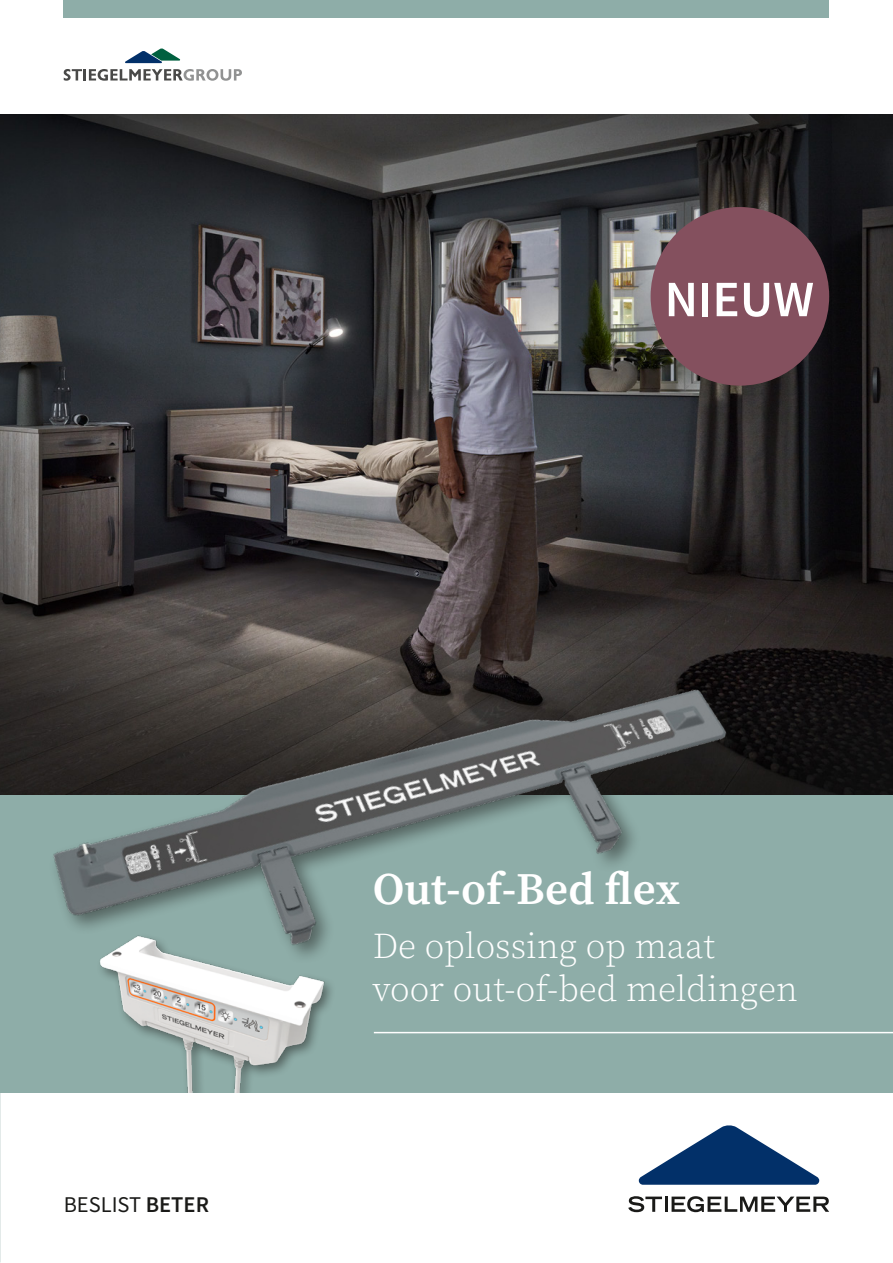
<style>
.page{position:relative;width:893px;height:1263px;background:#fff}
.page>*{position:absolute;margin:0;border:0;box-sizing:border-box;transform-origin:0 0}
.t1{font:600 51px "Source Sans Pro";color:#fff}
.t2{font:600 45px "Source Serif Pro";color:#fff}
.t3{font:300 36px/43.2px "Source Serif Pro";color:#fff}
.t4{font:22.5px "Source Sans Pro";color:#1a1a18}
.s1{font-weight:600}
</style>
<div class="page">
<img style="left:0;top:115px;width:893px;height:680px">
<svg style="left:639px;top:1133px;width:180px;height:52px"></svg>
<svg style="left:628px;top:1196px;width:34px;height:16px"></svg>
<hr style="left:665px;top:1196px;width:3px;height:16px;background:#1a1a18">
<svg style="left:672px;top:1196px;width:157px;height:16px"></svg>
<div style="left:64px;top:0;width:765px;height:17px;background:#8eada8"></div>
<div style="left:0;top:795px;width:893px;height:298px;background:#8eada8"></div>
<svg style="left:64px;top:69px;width:178px;height:12px"></svg>
<svg style="left:125px;top:48px;width:55px;height:15px"></svg>
<img style="left:0;top:483px;width:824px;height:650px">
<img style="left:86px;top:918px;width:262px;height:175px">
<hr style="left:374px;top:1032px;width:519px;height:1px;background:#fff">
<div style="left:651px;top:207px;width:178px;height:179px;background:#84505e;border-radius:50%"></div>
<h1 class="t1" style="left:665px;top:266px;width:151px">NIEUW</h1>
<p class="t4" style="left:64px;top:1190px;width:147px">BESLIST <span class="s1">BETER</span></p>
<p class="t2" style="left:373px;top:858px;width:309px">Out-of-Bed flex</p>
<p class="t3" style="left:373px;top:924px;width:426px">De oplossing op maat<br>voor out-of-bed meldingen</p>
</div>
